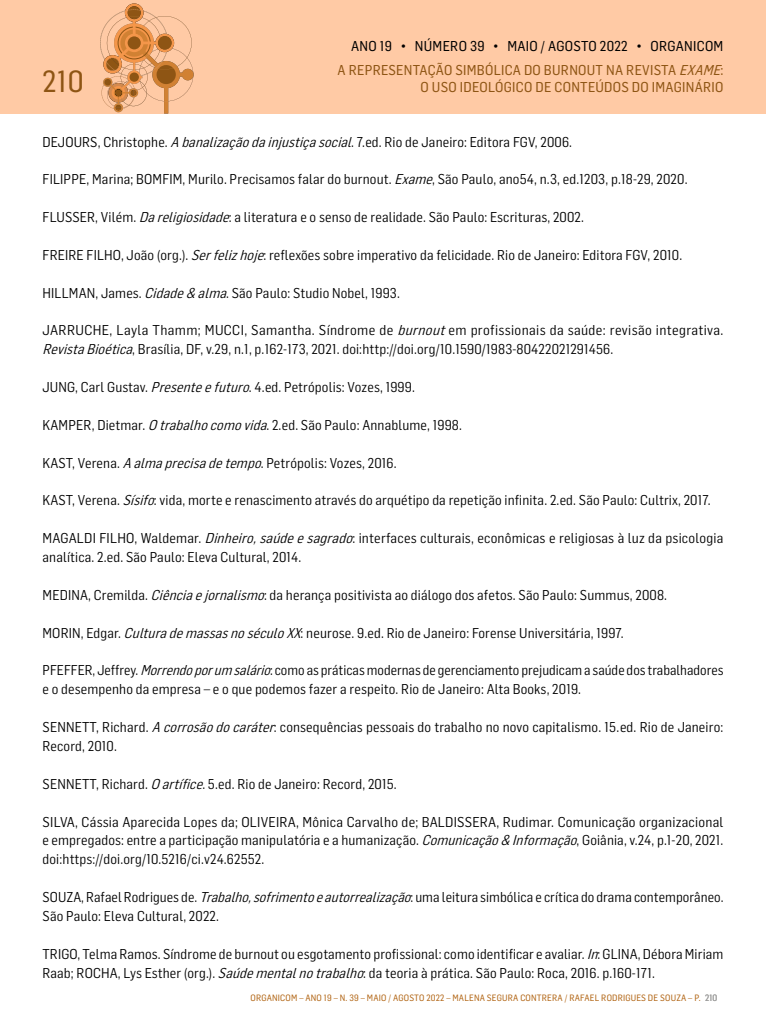
<style>
.page{position:relative;width:766px;height:1021px;background:#fff}
.page>*{position:absolute;margin:0;border:0;box-sizing:border-box;transform-origin:0 0}
.t1{font:30px "Flama Semicondensed Basic";color:#8e5514}
.t2{font:14px/18.9px "Flama Semicondensed";letter-spacing:.01em;color:#000}
.t3{font:14px/24.1px "Flama Semicondensed Basic";letter-spacing:.02em;color:#8e5514;text-align:right}
.t4{font:9px "Flama Semicondensed Basic";letter-spacing:.02em;color:#b26616}
.s1{color:#000}
.s2{font-style:italic}
.s3{color:#9d9d9c}
</style>
<div class="page">
<div style="left:0;top:0;width:765px;height:113px;background:#ffcaa5"></div>
<svg style="left:100px;top:3px;width:93px;height:110px"></svg>
<div style="left:158px;top:36px;width:14px;height:14px;background:#8e5514;border-radius:50%"></div>
<div style="left:104px;top:79px;width:7px;height:7px;background:#8e5514;border-radius:3px"></div>
<div style="left:128px;top:36px;width:13px;height:13px;background:#8e5514;border-radius:50%"></div>
<div style="left:115px;top:89px;width:7px;height:7px;background:#8e5514;border-radius:3px"></div>
<div style="left:129px;top:72px;width:10px;height:10px;background:#8e5514;border-radius:5px"></div>
<h1 class="t1" style="left:43px;top:62px;width:43px">210</h1>
<p class="t3" style="left:337px;top:34px;width:388px"><span class="s1">ANO 19 • NÚMERO 39 • MAIO / AGOSTO 2022 • ORGANICOM<br></span>A REPRESENTAÇÃO SIMBÓLICA DO BURNOUT NA REVISTA <span class="s2">EXAME</span>:</p>
<p class="t3" style="left:420px;top:75px;width:304px">O USO IDEOLÓGICO DE CONTEÚDOS DO IMAGINÁRIO</p>
<p class="t2" style="left:43px;top:131px;width:531px">DEJOURS, Christophe. <span class="s2">A banalizaçãodainjustiçasocial</span>. 7. ed. Rio de Janeiro: Editora FGV, 2006.</p>
<p class="t2" style="left:43px;top:169px;width:646px">FILIPPE, Marina; BOMFIM, Murilo. Precisamos falar do burnout. <span class="s2">Exame</span>, São Paulo, ano 54, n. 3, ed. 1203, p. 18-29, 2020.</p>
<p class="t2" style="left:43px;top:207px;width:542px">FLUSSER, Vilém. <span class="s2">Dareligiosidade</span>: a literatura e o senso de realidade. São Paulo: Escrituras, 2002.</p>
<p class="t2" style="left:43px;top:245px;width:641px">FREIRE FILHO, João (org.). <span class="s2">Serfelizhoje</span>: reflexões sobre imperativo da felicidade. Rio de Janeiro: Editora FGV, 2010.</p>
<p class="t2" style="left:43px;top:282px;width:359px">HILLMAN, James. <span class="s2">Cidade&amp; alma</span>. São Paulo: Studio Nobel, 1993.</p>
<p class="t2" style="left:43px;top:320px;width:682px">JARRUCHE, Layla Thamm; MUCCI, Samantha. Síndrome de <span class="s2">burnout</span>em profissionais da saúde: revisão integrativa.<br><span class="s2">RevistaBioética</span>, Brasília, DF, v. 29, n. 1, p. 162-173, 2021. doi: http://doi.org/10.1590/1983-80422021291456.</p>
<p class="t2" style="left:43px;top:377px;width:374px">JUNG, Carl Gustav. <span class="s2">Presenteefuturo</span>. 4. ed. Petrópolis: Vozes, 1999.</p>
<p class="t2" style="left:43px;top:415px;width:421px">KAMPER, Dietmar. <span class="s2">O trabalhocomovida</span>. 2. ed. São Paulo: Annablume, 1998.</p>
<p class="t2" style="left:43px;top:452px;width:355px">KAST, Verena. <span class="s2">A almaprecisadetempo</span>. Petrópolis: Vozes, 2016.</p>
<p class="t2" style="left:43px;top:490px;width:669px">KAST, Verena. <span class="s2">Sísifo</span>: vida, morte e renascimento através do arquétipo da repetição infinita. 2. ed. São Paulo: Cultrix, 2017.</p>
<p class="t2" style="left:43px;top:528px;width:682px">MAGALDI FILHO, Waldemar. <span class="s2">Dinheiro,saúdeesagrado</span>: interfaces culturais, econômicas e religiosas à luz da psicologia analítica. 2. ed. São Paulo: Eleva Cultural, 2014.</p>
<p class="t2" style="left:43px;top:585px;width:625px">MEDINA, Cremilda. <span class="s2">Ciênciaejornalismo</span>: da herança positivista ao diálogo dos afetos. São Paulo: Summus, 2008.</p>
<p class="t2" style="left:43px;top:622px;width:582px">MORIN, Edgar. <span class="s2">CulturademassasnoséculoXX</span>: neurose. 9. ed. Rio de Janeiro: Forense Universitária, 1997.</p>
<p class="t2" style="left:43px;top:660px;width:682px">PFEFFER, Jeffrey. <span class="s2">Morrendoporum salário</span>: como as práticas modernas de gerenciamento prejudicam a saúde dos trabalhadores e o desempenho da empresa – e o que podemos fazer a respeito. Rio de Janeiro: Alta Books, 2019.</p>
<p class="t2" style="left:43px;top:717px;width:682px">SENNETT, Richard. <span class="s2">A corrosãodocaráter</span>: consequências pessoais do trabalho no novo capitalismo. 15. ed. Rio de Janeiro:<br>Record, 2010.</p>
<p class="t2" style="left:43px;top:773px;width:355px">SENNETT, Richard. <span class="s2">O artífice</span>. 5. ed. Rio de Janeiro: Record, 2015.</p>
<p class="t2" style="left:43px;top:811px;width:682px;text-align:justify">SILVA, Cássia Aparecida Lopes da; OLIVEIRA, Mônica Carvalho de; BALDISSERA, Rudimar. Comunicação organizacional e empregados: entre a participação manipulatória e a humanização. <span class="s2">Comunicação&amp; Informação</span>, Goiânia, v. 24, p. 1-20, 2021. doi: https://doi.org/10.5216/ci.v24.62552.</p>
<p class="t2" style="left:43px;top:887px;width:682px">SOUZA, Rafael Rodrigues de. <span class="s2">Trabalho,sofrimentoeautorrealização</span>: uma leitura simbólica e crítica do drama contemporâneo.<br>São Paulo: Eleva Cultural, 2022.</p>
<p class="t2" style="left:43px;top:943px;width:682px">TRIGO, Telma Ramos. Síndrome de burnout ou esgotamento profissional: como identificar e avaliar. <span class="s2">In</span>: GLINA, Débora Miriam<br>Raab; ROCHA, Lys Esther (org.). <span class="s2">Saúdementalnotrabalho</span>: da teoria à prática. São Paulo: Roca, 2016. p. 160-171.</p>
<p class="t4" style="left:250px;top:992px;width:281px">ORGANICOM – ANO 19 – N. 39 – MAIO / AGOSTO 2022 – MALENA SEGURA CONTR</p>
<p class="t4" style="left:547px;top:992px;width:171px">ERA / RAFAEL RODRIGUES DE SOUZA – P. <span class="s3">210</span></p>
</div>
